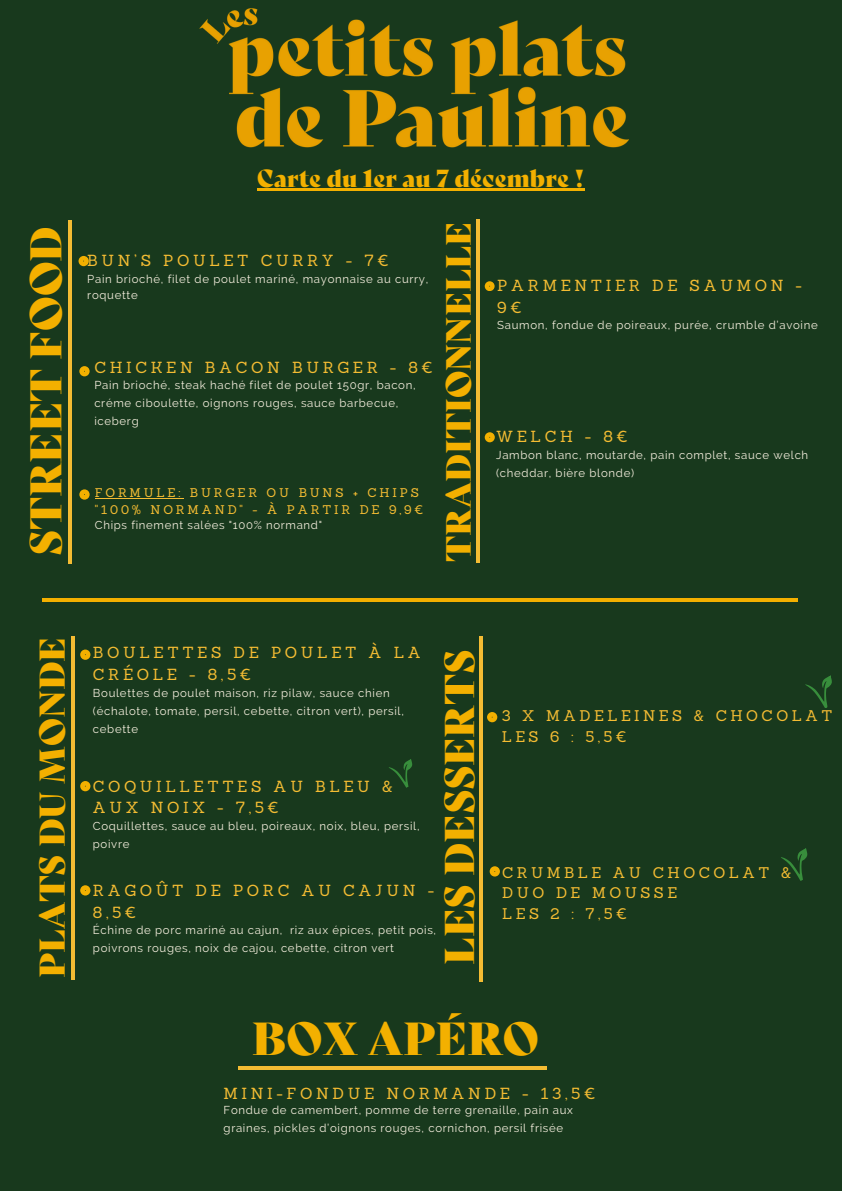
<style>
.page{position:relative;width:842px;height:1191px;background:#fff}
.page>*{position:absolute;margin:0;border:0;box-sizing:border-box;transform-origin:0 0}
.t1{font:45px "Bely Display W00";color:#f3b000}
.t2{font:43.1px "Bely Display W00";color:#f3b000}
.t3{font:40.5px "Bely Display W00";color:#f3b000}
.t4{font:34.9px "Bely Display W00";color:#f3b000}
.t5{font:34.1px "Bely Display W00";color:#f3b000}
.t6{font:24px "Bely Display W00";color:#f3b000}
.t7{font:15.6px/21.7px "Sanchez";letter-spacing:.23em;color:#f4bc33}
.t8{font:15px/20.8px "Sanchez";letter-spacing:.23em;color:#f4bc33}
.t9{font:12.3px/16.5px "Sanchez";letter-spacing:.23em;color:#f4bc33}
.t10{font:11.4px/18.1px "Raleway";letter-spacing:.06em;color:#f4eedd}
</style>
<div class="page">
<div style="left:0;top:0;width:842px;height:1190px;background:#18391d"></div>
<hr style="left:68px;top:220px;width:3px;height:343px;background:#f4bc33">
<hr style="left:476px;top:219px;width:3px;height:344px;background:#f4bc33">
<img style="left:199px;top:8px;width:430px;height:140px">
<hr style="left:42px;top:598px;width:756px;height:3px;background:#f3b000">
<hr style="left:72px;top:635px;width:3px;height:344px;background:#f4bc33">
<hr style="left:480px;top:635px;width:3px;height:346px;background:#f4bc33">
<svg style="left:80px;top:649px;width:10px;height:10px"></svg>
<svg style="left:80px;top:781px;width:10px;height:10px"></svg>
<svg style="left:80px;top:885px;width:10px;height:10px"></svg>
<svg style="left:490px;top:866px;width:10px;height:10px"></svg>
<svg style="left:79px;top:256px;width:10px;height:10px"></svg>
<svg style="left:79px;top:489px;width:11px;height:10px"></svg>
<svg style="left:485px;top:281px;width:9px;height:10px"></svg>
<svg style="left:485px;top:432px;width:9px;height:10px"></svg>
<svg style="left:79px;top:366px;width:11px;height:10px"></svg>
<svg style="left:487px;top:712px;width:10px;height:10px"></svg>
<svg style="left:389px;top:759px;width:24px;height:29px"></svg>
<hr style="left:238px;top:1066px;width:309px;height:3px;background:#f4bc33">
<hr style="left:95px;top:498px;width:88px;height:1px;background:#f4bc33">
<hr style="left:257px;top:188px;width:317px;height:3px;background:#f3b000">
<svg style="left:574px;top:188px;width:10px;height:3px"></svg>
<svg style="left:781px;top:848px;width:27px;height:33px"></svg>
<svg style="left:805px;top:675px;width:27px;height:33px"></svg>
<p class="t2" style="left:11px;top:556px;width:331px;rotate:-90deg">STREET FOOD</p>
<p class="t6" style="left:257px;top:159px;width:329px">Carte du 1er au 7 décembre !</p>
<p class="t7" style="left:87px;top:250px;width:303px">BUN’S POULET CURRY - 7€</p>
<p class="t10" style="left:87px;top:271px;width:342px;line-height:15.7px">Pain brioché, filet de poulet mariné, mayonnaise au curry, roquette</p>
<p class="t7" style="left:94px;top:356px;width:340px">CHICKEN BACON BURGER - 8€</p>
<p class="t10" style="left:94px;top:376px;width:323px">Pain brioché, steak haché filet de poulet 150gr, bacon, créme ciboulette, oignons rouges, sauce barbecue, iceberg</p>
<p class="t9" style="left:95px;top:484px;width:330px">FORMULE: BURGER OU BUNS + CHIPS "100% NORMAND" - À PARTIR DE 9,9€</p>
<p class="t10" style="left:95px;top:515px;width:229px">Chips finement salées "100% normand"</p>
<p class="t5" style="left:431px;top:561px;width:341px;rotate:-90deg">TRADITIONNELLE</p>
<p class="t7" style="left:497px;top:274px;width:306px">PARMENTIER DE SAUMON -<br>9€</p>
<p class="t10" style="left:497px;top:316px;width:322px">Saumon, fondue de poireaux, purée, crumble d’avoine</p>
<p class="t7" style="left:496px;top:425px;width:133px">WELCH - 8€</p>
<p class="t10" style="left:496px;top:445px;width:314px">Jambon blanc, moutarde, pain complet, sauce welch (cheddar, bière blonde)</p>
<p class="t4" style="left:24px;top:977px;width:342px;rotate:-90deg">PLATS DU MONDE</p>
<p class="t7" style="left:93px;top:642px;width:330px">BOULETTES DE POULET À LA<br>CRÉOLE - 8,5€</p>
<p class="t10" style="left:93px;top:683px;width:312px">Boulettes de poulet maison, riz pilaw, sauce chien (échalote, tomate, persil, cebette, citron vert), persil, cebette</p>
<p class="t7" style="left:93px;top:775px;width:301px">COQUILLETTES AU BLEU &amp;<br>AUX NOIX - 7,5€</p>
<p class="t10" style="left:93px;top:816px;width:328px">Coquillettes, sauce au bleu, poireaux, noix, bleu, persil, poivre</p>
<p class="t7" style="left:93px;top:879px;width:343px">RAGOÛT DE PORC AU CAJUN -<br>8,5€</p>
<p class="t10" style="left:93px;top:920px;width:345px">Échine de porc mariné au cajun, riz aux épices, petit pois, poivrons rouges, noix de cajou, cebette, citron vert</p>
<p class="t3" style="left:427px;top:964px;width:316px;rotate:-90deg">LES DESSERTS</p>
<p class="t8" style="left:502px;top:705px;width:332px">3 X MADELEINES &amp; CHOCOLAT</p>
<p class="t8" style="left:502px;top:726px;width:126px">LES 6 : 5,5€</p>
<p class="t8" style="left:502px;top:861px;width:291px">CRUMBLE AU CHOCOLAT &amp;<br>DUO DE MOUSSE</p>
<p class="t8" style="left:502px;top:903px;width:126px">LES 2 : 7,5€</p>
<p class="t1" style="left:252px;top:1002px;width:289px">BOX APÉRO</p>
<p class="t7" style="left:224px;top:1082px;width:373px">MINI-FONDUE NORMANDE - 13,5€</p>
<p class="t10" style="left:224px;top:1101px;width:351px">Fondue de camembert, pomme de terre grenaille, pain aux graines, pickles d’oignons rouges, cornichon, persil frisée</p>
</div>
